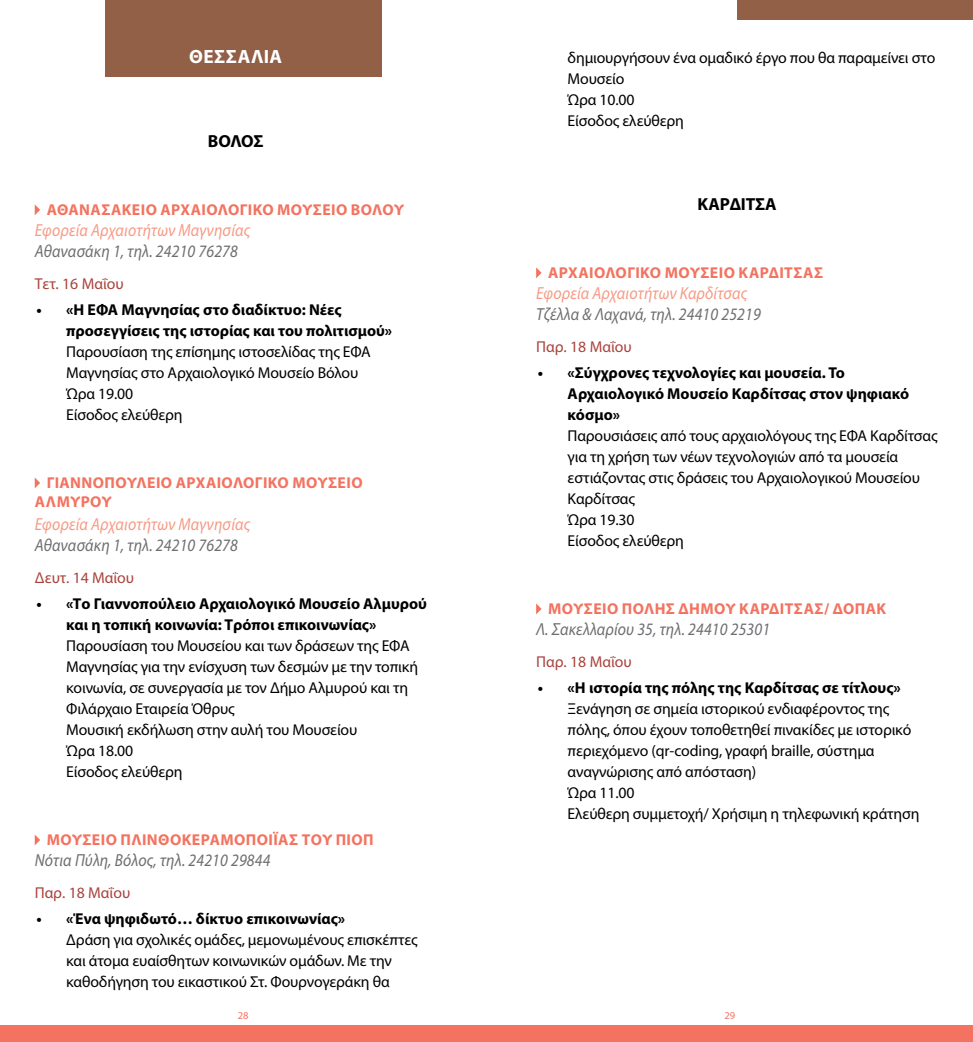
<style>
.page{position:relative;width:973px;height:1042px;background:#fff}
.page>*{position:absolute;margin:0;border:0;box-sizing:border-box;transform-origin:0 0}
.t1{font:700 19.25px "Myriad Pro";letter-spacing:.025em;color:#fff}
.t2{font:italic 17.5px "Myriad Pro";letter-spacing:.01em;color:#6d6e71;scale:.9 1}
.t3{font:italic 17.5px "Myriad Pro";letter-spacing:.01em;color:#f79a85;scale:.9 1}
.t4{font:700 17.5px "Myriad Pro";letter-spacing:-.01em;color:#000}
.t5{font:15.75px/21px "Myriad Pro";letter-spacing:-.01em;color:#000}
.t6{font:700 15.75px/21px "Myriad Pro";color:#000}
.t7{font:700 15.75px/18.9px "Myriad Pro";letter-spacing:.025em;color:#f37360}
.t8{font:15.75px "Myriad Pro";color:#aa423c}
.t9{font:10.5px "Myriad Pro";color:#f37360}
</style>
<div class="page">
<div style="left:105px;top:0;width:276px;height:77px;background:#925f47"></div>
<div style="left:737px;top:0;width:235px;height:20px;background:#925f47"></div>
<svg style="left:35px;top:205px;width:5px;height:10px"></svg>
<svg style="left:35px;top:478px;width:5px;height:10px"></svg>
<svg style="left:35px;top:835px;width:5px;height:10px"></svg>
<svg style="left:536px;top:267px;width:5px;height:11px"></svg>
<svg style="left:536px;top:603px;width:5px;height:11px"></svg>
<div style="left:0;top:1026px;width:972px;height:16px;background:#f37360"></div>
<p class="t1" style="left:189px;top:44px;width:94px">ΘΕΣΣΑΛΙΑ</p>
<p class="t4" style="left:208px;top:130px;width:57px">ΒΟΛΟΣ</p>
<p class="t7" style="left:47px;top:200px;width:358px">ΑΘΑΝΑΣΑΚΕΙΟ ΑΡΧΑΙΟΛΟΓΙΚΟ ΜΟΥΣΕΙΟ ΒΟΛΟΥ</p>
<p class="t3" style="left:35px;top:220px;width:241px">Εφορεία Αρχαιοτήτων Μαγνησίας</p>
<p class="t2" style="left:35px;top:241px;width:227px">Αθανασάκη 1, τηλ. 24210 76278</p>
<p class="t8" style="left:35px;top:274px;width:90px">Τετ. 16 Μαΐου</p>
<p class="t6" style="left:66px;top:299px;width:327px;text-indent:-30px">• «Η ΕΦΑ Μαγνησίας στο διαδίκτυο: Νέες προσεγγίσεις της ιστορίας και του πολιτισμού»</p>
<p class="t5" style="left:66px;top:341px;width:306px">Παρουσίαση της επίσημης ιστοσελίδας της ΕΦΑ<br>Μαγνησίας στο Αρχαιολογικό Μουσείο Βόλου<br>Ώρα 19.00<br>Είσοδος ελεύθερη</p>
<p class="t7" style="left:35px;top:473px;width:329px;text-indent:12px">ΓΙΑΝΝΟΠΟΥΛΕΙΟ ΑΡΧΑΙΟΛΟΓΙΚΟ ΜΟΥΣΕΙΟ<br>ΑΛΜΥΡΟΥ</p>
<p class="t3" style="left:35px;top:514px;width:241px">Εφορεία Αρχαιοτήτων Μαγνησίας</p>
<p class="t2" style="left:35px;top:535px;width:227px">Αθανασάκη 1, τηλ. 24210 76278</p>
<p class="t8" style="left:35px;top:568px;width:101px">Δευτ. 14 Μαΐου</p>
<p class="t6" style="left:66px;top:593px;width:362px;text-indent:-30px">• «Το Γιαννοπούλειο Αρχαιολογικό Μουσείο Αλμυρού και η τοπική κοινωνία: Τρόποι επικοινωνίας»</p>
<p class="t5" style="left:66px;top:635px;width:353px">Παρουσίαση του Μουσείου και των δράσεων της ΕΦΑ Μαγνησίας για την ενίσχυση των δεσμών με την τοπική κοινωνία, σε συνεργασία με τον Δήμο Αλμυρού και τη Φιλάρχαιο Εταιρεία Όθρυς<br>Μουσική εκδήλωση στην αυλή του Μουσείου<br>Ώρα 18.00<br>Είσοδος ελεύθερη</p>
<p class="t7" style="left:47px;top:830px;width:328px">ΜΟΥΣΕΙΟ ΠΛΙΝΘΟΚΕΡΑΜΟΠΟΙΪΑΣ ΤΟΥ ΠΙΟΠ</p>
<p class="t2" style="left:35px;top:850px;width:263px">Νότια Πύλη, Βόλος, τηλ. 24210 29844</p>
<p class="t8" style="left:35px;top:883px;width:97px">Παρ. 18 Μαΐου</p>
<p class="t6" style="left:36px;top:908px;width:310px">• «Ένα ψηφιδωτό… δίκτυο επικοινωνίας»</p>
<p class="t5" style="left:66px;top:929px;width:353px">Δράση για σχολικές ομάδες, μεμονωμένους επισκέπτες και άτομα ευαίσθητων κοινωνικών ομάδων. Με την καθοδήγηση του εικαστικού Στ. Φουρνογεράκη θα</p>
<p class="t5" style="left:567px;top:47px;width:369px">δημιουργήσουν ένα ομαδικό έργο που θα παραμείνει στο<br>Μουσείο<br>Ώρα 10.00<br>Είσοδος ελεύθερη</p>
<p class="t4" style="left:697px;top:193px;width:81px">ΚΑΡΔΙΤΣΑ</p>
<p class="t7" style="left:548px;top:263px;width:276px">ΑΡΧΑΙΟΛΟΓΙΚΟ ΜΟΥΣΕΙΟ ΚΑΡΔΙΤΣΑΣ</p>
<p class="t3" style="left:536px;top:283px;width:236px">Εφορεία Αρχαιοτήτων Καρδίτσας</p>
<p class="t2" style="left:536px;top:304px;width:251px">Τζέλλα &amp; Λαχανά, τηλ. 24410 25219</p>
<p class="t8" style="left:536px;top:337px;width:97px">Παρ. 18 Μαΐου</p>
<p class="t6" style="left:567px;top:362px;width:343px;text-indent:-30px">• «Σύγχρονες τεχνολογίες και μουσεία. To<br>Aρχαιολογικό Μουσείο Καρδίτσας στον ψηφιακό κόσμο»</p>
<p class="t5" style="left:567px;top:425px;width:371px">Παρουσιάσεις από τους αρχαιολόγους της ΕΦΑ Καρδίτσας για τη χρήση των νέων τεχνολογιών από τα μουσεία εστιάζοντας στις δράσεις του Αρχαιολογικού Μουσείου<br>Καρδίτσας<br>Ώρα 19.30<br>Είσοδος ελεύθερη</p>
<p class="t7" style="left:548px;top:599px;width:339px">ΜΟΥΣΕΙΟ ΠΟΛΗΣ ΔΗΜΟΥ ΚΑΡΔΙΤΣΑΣ/ ΔΟΠΑΚ</p>
<p class="t2" style="left:536px;top:619px;width:261px">Λ. Σακελλαρίου 35, τηλ. 24410 25301</p>
<p class="t8" style="left:536px;top:652px;width:97px">Παρ. 18 Μαΐου</p>
<p class="t6" style="left:537px;top:677px;width:364px">• «Η ιστορία της πόλης της Καρδίτσας σε τίτλους»</p>
<p class="t5" style="left:567px;top:698px;width:353px">Ξενάγηση σε σημεία ιστορικού ενδιαφέροντος της πόλης, όπου έχουν τοποθετηθεί πινακίδες με ιστορικό περιεχόμενο (qr-coding, γραφή braille, σύστημα αναγνώρισης από απόσταση)<br>Ώρα 11.00<br>Ελεύθερη συμμετοχή/ Χρήσιμη η τηλεφωνική κράτηση</p>
<p class="t9" style="left:238px;top:1009px;width:12px">28</p>
<p class="t9" style="left:724px;top:1009px;width:12px">29</p>
</div>
